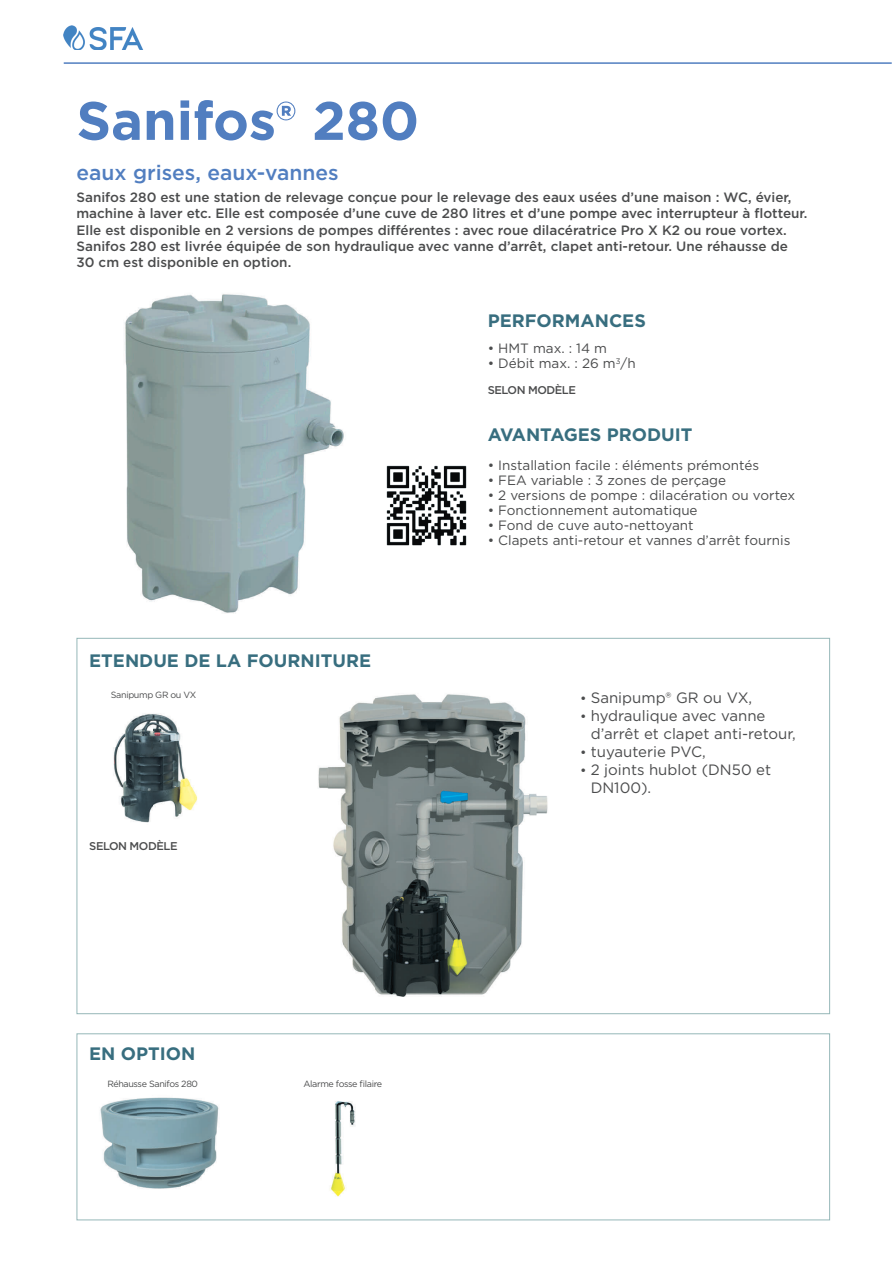
<style>
.page{position:relative;width:893px;height:1263px;background:#fff}
.page>*{position:absolute;margin:0;border:0;box-sizing:border-box;transform-origin:0 0}
.t1{font:700 54px "Gotham";color:#517ec0}
.t2{font:500 21px "Gotham";color:#517ec0}
.t3{font:700 18px "Gotham";color:#386e7f}
.t4{font:15px/18px "Gotham";color:#4b4c4d}
.t5{font:500 13.5px/16.2px "Gotham";color:#4b4c4d}
.t6{font:13.5px "Gotham";color:#4b4c4d}
.t7{font:500 11.25px "Gotham";letter-spacing:-.04em;color:#4b4c4d}
.t8{font:9px "Gotham";letter-spacing:-.04em;color:#4b4c4d}
.s1{font-size:13.5px}
</style>
<div class="page">
<div style="left:76px;top:1033px;width:754px;height:187px;border:1px solid #95b7b8"></div>
<hr style="left:64px;top:62px;width:828px;height:2px;background:#517ec0">
<img style="left:124px;top:294px;width:220px;height:319px">
<img style="left:318px;top:694px;width:230px;height:303px">
<img style="left:386px;top:465px;width:81px;height:81px">
<img style="left:64px;top:26px;width:80px;height:24px">
<img style="left:100px;top:1097px;width:119px;height:92px">
<img style="left:331px;top:1101px;width:24px;height:96px">
<img style="left:113px;top:713px;width:85px;height:110px">
<h1 class="t1" style="left:76px;top:101px;width:344px">Sanifos® 280</h1>
<h2 class="t2" style="left:76px;top:164px;width:264px">eaux grises, eaux-vannes</h2>
<p class="t5" style="left:76px;top:190px;width:732px">Sanifos 280 est une station de relevage conçue pour le relevage des eaux usées d’une maison : WC, évier, machine à laver etc. Elle est composée d’une cuve de 280 litres et d’une pompe avec interrupteur à flotteur.<br>Elle est disponible en 2 versions de pompes différentes : avec roue dilacératrice Pro X K2 ou roue vortex.<br>Sanifos 280 est livrée équipée de son hydraulique avec vanne d’arrêt, clapet anti-retour. Une réhausse de 30 cm est disponible en option.</p>
<h3 class="t3" style="left:488px;top:314px;width:160px">PERFORMANCES</h3>
<p class="t6" style="left:488px;top:343px;width:121px">• HMT max. : 14 m</p>
<p class="t6" style="left:488px;top:358px;width:149px">• Débit max. : 26 m<sup>3</sup>/h</p>
<p class="t7" style="left:488px;top:386px;width:90px">SELON MODÈLE</p>
<h3 class="t3" style="left:488px;top:428px;width:206px">AVANTAGES PRODUIT</h3>
<h3 class="t3" style="left:89px;top:654px;width:283px">ETENDUE DE LA FOURNITURE</h3>
<p class="t8" style="left:111px;top:692px;width:87px">Sanipump GR ou VX</p>
<p class="t7" style="left:89px;top:842px;width:90px">SELON MODÈLE</p>
<h3 class="t3" style="left:89px;top:1048px;width:108px">EN OPTION</h3>
<p class="t8" style="left:107px;top:1080px;width:92px">Réhausse Sanifos 280</p>
<p class="t8" style="left:303px;top:1080px;width:80px">Alarme fosse filaire</p>
<p class="t6" style="left:488px;top:460px;width:273px">• Installation facile : éléments prémontés</p>
<p class="t6" style="left:488px;top:475px;width:240px">• FEA variable : 3 zones de perçage</p>
<p class="t6" style="left:488px;top:490px;width:309px">• 2 versions de pompe : dilacération ou vortex</p>
<p class="t6" style="left:488px;top:505px;width:211px">• Fonctionnement automatique</p>
<p class="t6" style="left:488px;top:520px;width:207px">• Fond de cuve auto-nettoyant</p>
<p class="t6" style="left:488px;top:535px;width:304px">• Clapets anti-retour et vannes d’arrêt fournis</p>
<p class="t4" style="left:580px;top:690px;width:173px"><span class="s1">•</span> Sanipump® GR ou VX,</p>
<p class="t4" style="left:591px;top:708px;width:207px;text-indent:-11px"><span class="s1">•</span> hydraulique avec vanne d’arrêt et clapet anti-retour,</p>
<p class="t4" style="left:580px;top:744px;width:127px"><span class="s1">•</span> tuyauterie PVC,</p>
<p class="t4" style="left:591px;top:762px;width:182px;text-indent:-11px"><span class="s1">•</span> 2 joints hublot (DN50 et<br>DN100).</p>
</div>
